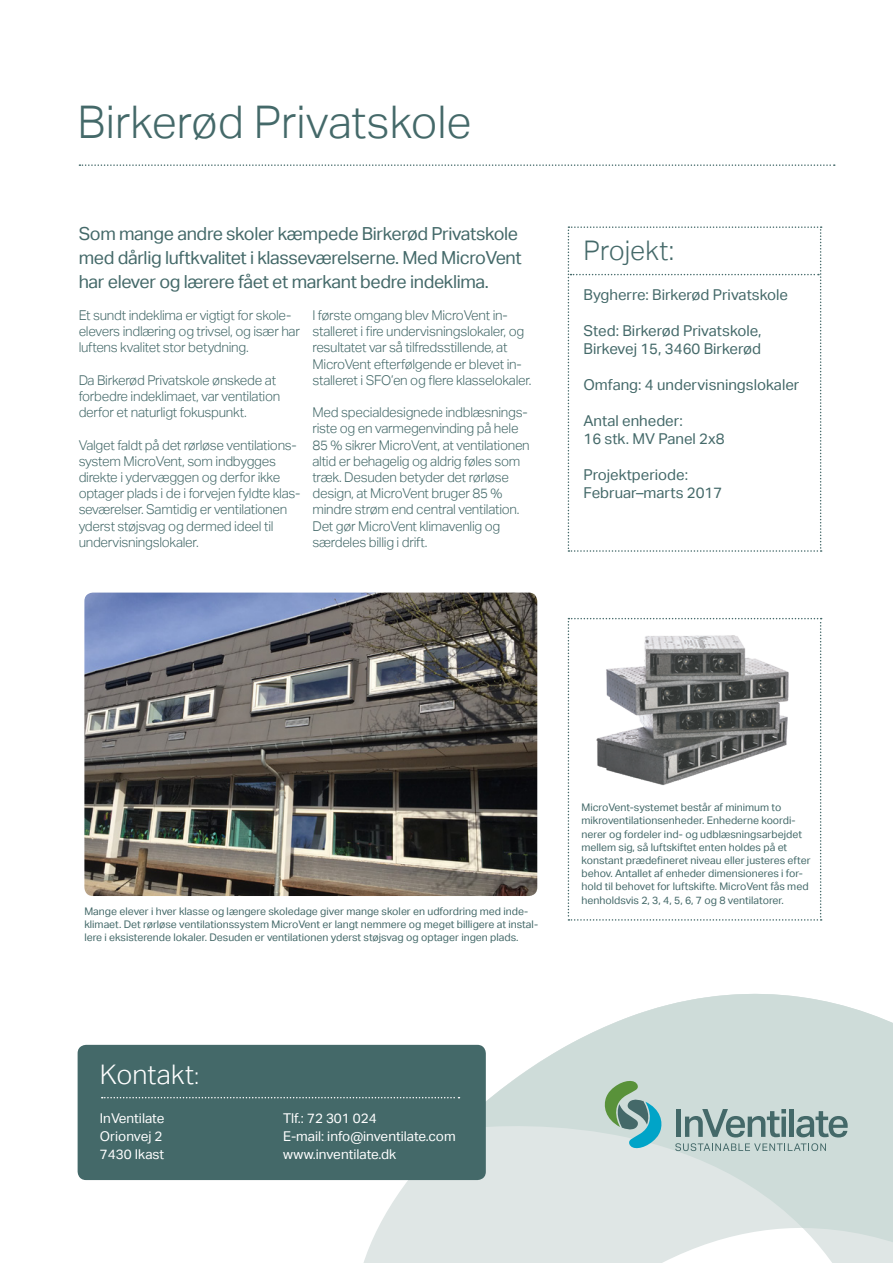
<style>
.page{position:relative;width:893px;height:1263px;background:#fff}
.page>*{position:absolute;margin:0;border:0;box-sizing:border-box;transform-origin:0 0}
.t1{font:300 45px "Aktiv Grotesk";color:#446969}
.t2{font:300 27px "Aktiv Grotesk";color:#446969}
.t3{font:300 27px "Aktiv Grotesk";letter-spacing:.005em;color:#fff}
.t4{font:18px/24px "Aktiv Grotesk";letter-spacing:-.02em;color:#446969}
.t5{font:15px "Aktiv Grotesk";color:#446969}
.t6{font:300 13.5px/16.2px "Aktiv Grotesk";letter-spacing:-.02em;color:#446969}
.t7{font:13.5px "Aktiv Grotesk";color:#fff}
.t8{font:10.5px/13.2px "Aktiv Grotesk";color:#446969}
.s1{font-size:22.5px}
</style>
<div class="page">
<svg style="left:329px;top:1044px;width:125px;height:219px;fill:#dfe6e5"></svg>
<svg style="left:454px;top:993px;width:439px;height:270px"></svg>
<svg style="left:603px;top:1079px;width:60px;height:71px;background:#90bbb2"></svg>
<div style="left:676px;top:1109px;width:5px;height:28px;background:#446969"></div>
<svg style="left:685px;top:1109px;width:101px;height:28px;background:#94acaa"></svg>
<hr style="left:790px;top:1109px;width:4px;height:28px;background:#446969">
<svg style="left:796px;top:1111px;width:51px;height:26px"></svg>
<svg style="left:675px;top:1143px;width:151px;height:8px"></svg>
<svg style="left:568px;top:226px;width:254px;height:326px"></svg>
<svg style="left:79px;top:164px;width:756px;height:2px"></svg>
<div style="left:78px;top:1045px;width:408px;height:135px;background:#446969;border-radius:9px"></div>
<svg style="left:102px;top:1097px;width:357px;height:1px"></svg>
<img style="left:84px;top:593px;width:453px;height:303px">
<svg style="left:568px;top:618px;width:254px;height:303px"></svg>
<img style="left:581px;top:626px;width:225px;height:167px">
<p class="t1" style="left:78px;top:97px;width:396px">Birkerød Privatskole</p>
<p class="t4" style="left:79px;top:221px;width:445px">Som mange andre skoler kæmpede Birkerød Privatskole med dårlig luftkvalitet i klasseværelserne. Med MicroVent har elever og lærere fået et markant bedre indeklima.</p>
<p class="t6" style="left:79px;top:307px;width:223px">Et sundt indeklima er vigtigt for skole&shy;elevers indlæring og trivsel, og især har luftens kvalitet stor betydning.</p>
<p class="t6" style="left:79px;top:372px;width:203px">Da Birkerød Privatskole ønskede at forbedre indeklimaet, var ventilation derfor et naturligt fokuspunkt.</p>
<p class="t6" style="left:79px;top:437px;width:223px">Valget faldt på det rørløse ventilations&shy;system MicroVent, som indbygges direkte i ydervæggen og derfor ikke optager plads i de i forvejen fyldte klas&shy;seværelser. Samtidig er ventilationen yderst støjsvag og dermed ideel til undervisningslokaler.</p>
<p class="t6" style="left:312px;top:307px;width:221px">I første omgang blev MicroVent in&shy;stalleret i fire undervisningslokaler, og resultatet var så tilfredsstillende, at MicroVent efterfølgende er blevet in&shy;stalleret i SFO’en og flere klasselokaler.</p>
<p class="t6" style="left:312px;top:404px;width:217px">Med specialdesignede indblæsnings&shy;riste og en varmegenvinding på hele</p>
<p class="t6" style="left:312px;top:437px;width:219px">85 % sikrer MicroVent, at ventilationen altid er behagelig og aldrig føles som træk. Desuden betyder det rørløse</p>
<p class="t6" style="left:312px;top:485px;width:192px">design, at MicroVent bruger 85 %</p>
<p class="t6" style="left:312px;top:502px;width:209px">mindre strøm end central ventilation.<br>Det gør MicroVent klimavenlig og særdeles billig i drift.</p>
<p class="t2" style="left:583px;top:234px;width:92px">Projekt:</p>
<p class="t5" style="left:583px;top:286px;width:206px">Bygherre: Birkerød Privatskole</p>
<p class="t5" style="left:583px;top:322px;width:179px">Sted: Birkerød Privatskole,</p>
<p class="t5" style="left:583px;top:340px;width:179px">Birkevej 15, 3460 Birkerød</p>
<p class="t5" style="left:583px;top:376px;width:217px">Omfang: 4 undervisningslokaler</p>
<p class="t5" style="left:583px;top:412px;width:101px">Antal enheder:</p>
<p class="t5" style="left:583px;top:430px;width:143px">16 stk. MV Panel 2x8</p>
<p class="t5" style="left:583px;top:466px;width:106px">Projektperiode:</p>
<p class="t5" style="left:583px;top:484px;width:140px">Februar–marts 2017</p>
<p class="t8" style="left:84px;top:904px;width:455px">Mange elever i hver klasse og længere skoledage giver mange skoler en udfordring med inde&shy;klimaet. Det rørløse ventilationssystem MicroVent er langt nemmere og meget billigere at instal&shy;lere i eksisterende lokaler. Desuden er ventilationen yderst støjsvag og optager ingen plads.</p>
<p class="t8" style="left:581px;top:801px;width:201px">MicroVent-systemet består af minimum to</p>
<p class="t8" style="left:581px;top:814px;width:231px">mikroventilationsenheder. Enhederne koordi&shy;nerer og fordeler ind- og udblæsningsarbejdet mellem sig, så luftskiftet enten holdes på et konstant prædefineret niveau eller justeres efter behov. Antallet af enheder dimensioneres i for&shy;hold til behovet for luftskifte. MicroVent fås med henholdsvis 2, 3, 4, 5, 6, 7 og 8 ventilatorer.</p>
<p class="t3" style="left:100px;top:1058px;width:100px">Kontakt<span class="s1">:</span></p>
<p class="t7" style="left:100px;top:1110px;width:66px">InVentilate</p>
<p class="t7" style="left:100px;top:1128px;width:64px">Orionvej 2</p>
<p class="t7" style="left:100px;top:1146px;width:66px">7430 Ikast</p>
<p class="t7" style="left:283px;top:1110px;width:95px">Tlf.: 72 301 024</p>
<p class="t7" style="left:283px;top:1128px;width:174px">E-mail: info@inventilate.com</p>
<p class="t7" style="left:283px;top:1146px;width:115px">www.inventilate.dk</p>
</div>
